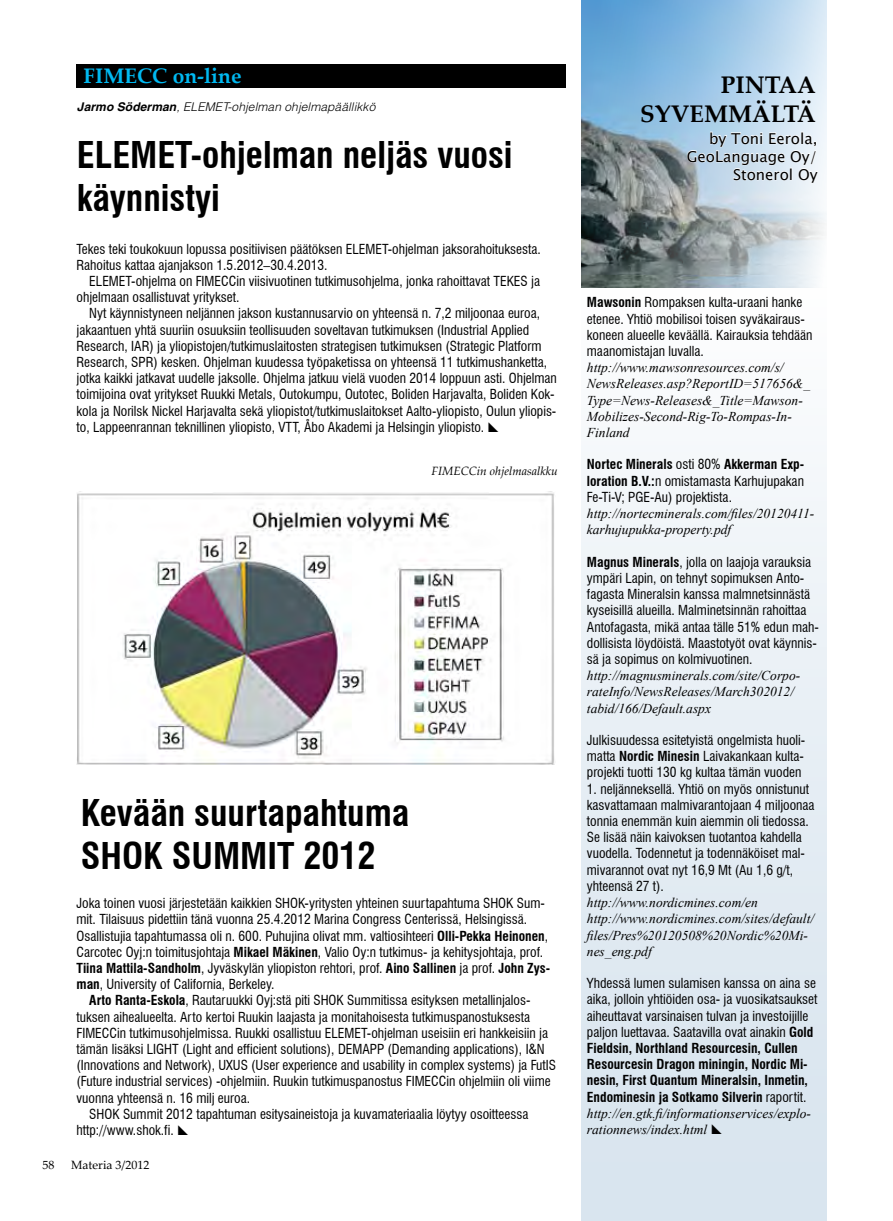
<style>
.page{position:relative;width:893px;height:1221px;background:#fff}
.page>*{position:absolute;margin:0;border:0;box-sizing:border-box;transform-origin:0 0}
.t1{font:700 condensed 36px/43.2px "Swiss 721 BT";color:#000}
.t2{font:700 24px "Palatino Linotype";color:#000}
.t3{font:700 21px "Palatino Linotype";color:#00b9f1}
.t4{font:15px/18px "Lucida Sans Unicode";color:#000;text-align:right}
.t5{font:condensed 13.5px/16.2px "Swiss 721 BT";color:#000}
.t6{font:italic 13.5px/16.2px "Times New Roman";color:#000}
.t7{font:italic 300 12px "Helvetica";letter-spacing:.01em;color:#000}
.t8{font:italic 12px "Palatino Linotype";color:#000}
.t9{font:12px "Palatino Linotype";color:#000}
.s1{font-weight:700}
.s2{font-family:"Palatino Linotype";font-stretch:normal}
</style>
<div class="page">
<div style="left:581px;top:287px;width:245px;height:933px;background:linear-gradient(to bottom,#fbfcfd,#d5e2ed)"></div>
<div style="left:76px;top:65px;width:490px;height:23px;background:#000"></div>
<img style="left:77px;top:492px;width:478px;height:273px">
<img style="left:581px;top:0;width:245px;height:287px">
<svg style="left:687px;top:131px;width:131px;height:52px"></svg>
<svg style="left:712px;top:1123px;width:9px;height:10px"></svg>
<h3 class="t3" style="left:84px;top:61px;width:160px">FIMECC ON-LINE</h3>
<p class="t7" style="left:77px;top:99px;width:300px"><span class="s1">Jarmo Söderman</span>, ELEMET-ohjelman ohjelmapäällikkö</p>
<h1 class="t1" style="left:77px;top:133px;width:437px">ELEMET-ohjelman neljäs vuosi käynnistyi</h1>
<p class="t5" style="left:77px;top:240px;width:466px">Tekes teki toukokuun lopussa positiivisen päätöksen ELEMET-ohjelman jaksorahoituksesta.<br>Rahoitus kattaa ajanjakson 1.5.2012<span class="s2">‒</span>30.4.2013.</p>
<p class="t5" style="left:77px;top:273px;width:465px;text-indent:13px">ELEMET-ohjelma on FIMECCin viisivuotinen tutkimusohjelma, jonka rahoittavat TEKES ja ohjelmaan osallistuvat yritykset.</p>
<p class="t5" style="left:77px;top:305px;width:482px;text-indent:13px">Nyt käynnistyneen neljännen jakson kustannusarvio on yhteensä n. 7,2 miljoonaa euroa, jakaantuen yhtä suuriin osuuksiin teollisuuden soveltavan tutkimuksen (Industrial Applied Research, IAR) ja yliopistojen/tutkimuslaitosten strategisen tutkimuksen (Strategic Platform Research, SPR) kesken. Ohjelman kuudessa työpaketissa on yhteensä 11 tutkimushanketta, jotka kaikki jatkavat uudelle jaksolle. Ohjelma jatkuu vielä vuoden 2014 loppuun asti. Ohjelman toimijoina ovat yritykset Ruukki Metals, Outokumpu, Outotec, Boliden Harjavalta, Boliden Kok&shy;kola ja Norilsk Nickel Harjavalta sekä yliopistot/tutkimuslaitokset Aalto-yliopisto, Oulun yliopis&shy;to, Lappeenrannan teknillinen yliopisto, VTT, Åbo Akademi ja Helsingin yliopisto.</p>
<p class="t8" style="left:431px;top:462px;width:128px">FIMECCin ohjelmasalkku</p>
<h1 class="t1" style="left:81px;top:791px;width:330px">Kevään suurtapahtuma<br>SHOK SUMMIT 2012</h1>
<p class="t5" style="left:77px;top:895px;width:475px">Joka toinen vuosi järjestetään kaikkien SHOK-yritysten yhteinen suurtapahtuma SHOK Sum&shy;mit. Tilaisuus pidettiin tänä vuonna 25.4.2012 Marina Congress Centerissä, Helsingissä.<br>Osallistujia tapahtumassa oli n. 600. Puhujina olivat mm. valtiosihteeri <span class="s1">Olli-Pekka Heinonen</span>, Carcotec Oyj:n toimitusjohtaja <span class="s1">Mikael Mäkinen</span>, Valio Oy:n tutkimus- ja kehitysjohtaja, prof.<br><span class="s1">Tiina Mattila-Sandholm</span>, Jyväskylän yliopiston rehtori, prof. <span class="s1">Aino Sallinen</span> ja prof. <span class="s1">John Zys&shy;man</span>, University of California, Berkeley.</p>
<p class="t5" style="left:89px;top:992px;width:443px"><span class="s1">Arto Ranta-Eskola</span>, Rautaruukki Oyj:stä piti SHOK Summitissa esityksen metallinjalos-</p>
<p class="t5" style="left:77px;top:1008px;width:455px">tuksen aihealueelta. Arto kertoi Ruukin laajasta ja monitahoisesta tutkimuspanostuksesta</p>
<p class="t5" style="left:77px;top:1024px;width:473px">FIMECCin tutkimusohjelmissa. Ruukki osallistuu ELEMET-ohjelman useisiin eri hankkeisiin ja</p>
<p class="t5" style="left:77px;top:1040px;width:470px">tämän lisäksi LIGHT (Light and efficient solutions), DEMAPP (Demanding applications), I&amp;N</p>
<p class="t5" style="left:77px;top:1057px;width:481px">(Innovations and Network), UXUS (User experience and usability in complex systems) ja FutIS</p>
<p class="t5" style="left:77px;top:1073px;width:476px">(Future industrial services) -ohjelmiin. Ruukin tutkimuspanostus FIMECCin ohjelmiin oli viime</p>
<p class="t5" style="left:77px;top:1089px;width:175px">vuonna yhteensä n. 16 milj euroa.</p>
<p class="t5" style="left:89px;top:1105px;width:441px">SHOK Summit 2012 tapahtuman esitysaineistoja ja kuvamateriaalia löytyy osoitteessa</p>
<p class="t5" style="left:77px;top:1121px;width:99px">http://www.shok.fi.</p>
<p class="t9" style="left:42px;top:1155px;width:13px">58</p>
<p class="t9" style="left:71px;top:1155px;width:80px">Materia 3/2012</p>
<h2 class="t2" style="left:721px;top:68px;width:32px">PINTAA</h2>
<h2 class="t2" style="left:640px;top:97px;width:46px">SYVEMMÄLTÄ</h2>
<p class="t4" style="left:687px;top:129px;width:132px">by Toni Eerola,<br>GeoLanguage Oy/<br>Stonerol Oy</p>
<p class="t5" style="left:587px;top:294px;width:227px"><span class="s1">Mawsonin</span> Rompaksen kulta-uraani hanke etenee. Yhtiö mobilisoi toisen syväkairaus&shy;koneen alueelle keväällä. Kairauksia tehdään maanomistajan luvalla.</p>
<p class="t6" style="left:587px;top:359px;width:225px">http://www.mawsonresources.com/s/ NewsReleases.asp?ReportID=517656&amp;_ Type=News-Releases&amp;_Title=Mawson-Mobilizes-Second-Rig-To-Rompas-In-Finland</p>
<p class="t5" style="left:587px;top:456px;width:219px;text-align:justify"><span class="s1">Nortec Minerals</span> osti 80% <span class="s1">Akkerman Exp&shy;loration B.V.:</span>n omistamasta Karhujupakan Fe-Ti-V; PGE-Au) projektista.</p>
<p class="t6" style="left:587px;top:505px;width:229px">http://nortecminerals.com/files/20120411- karhujupukka-property.pdf</p>
<p class="t5" style="left:587px;top:553px;width:234px"><span class="s1">Magnus Minerals</span>, jolla on laajoja varauksia ympäri Lapin, on tehnyt sopimuksen Anto&shy;fagasta Mineralsin kanssa malmnetsinnästä kyseisillä alueilla. Malminetsinnän rahoittaa Antofagasta, mikä antaa tälle 51% edun mah&shy;dollisista löydöistä. Maastotyöt ovat käynnis&shy;sä ja sopimus on kolmivuotinen.</p>
<p class="t6" style="left:587px;top:667px;width:215px">http://magnusminerals.com/site/Corpo&shy;rateInfo/NewsReleases/March302012/ tabid/166/Default.aspx</p>
<p class="t5" style="left:587px;top:732px;width:220px;text-align:justify">Julkisuudessa esitetyistä ongelmista huoli&shy;matta <span class="s1">Nordic Minesin</span> Laivakankaan kulta&shy;projekti tuotti 130 kg kultaa tämän vuoden</p>
<p class="t5" style="left:587px;top:780px;width:229px">1. neljänneksellä. Yhtiö on myös onnistunut kasvattamaan malmivarantojaan 4 miljoonaa tonnia enemmän kuin aiemmin oli tiedossa.<br>Se lisää näin kaivoksen tuotantoa kahdella vuodella. Todennetut ja todennäköiset mal&shy;mivarannot ovat nyt 16,9 Mt (Au 1,6 g/t, yhteensä 27 t).</p>
<p class="t6" style="left:587px;top:894px;width:229px">http://www.nordicmines.com/en http://www.nordicmines.com/sites/default/ files/Pres%20120508%20Nordic%20Mi&shy;nes_eng.pdf</p>
<p class="t5" style="left:587px;top:975px;width:232px">Yhdessä lumen sulamisen kanssa on aina se aika, jolloin yhtiöiden osa- ja vuosikatsaukset aiheuttavat varsinaisen tulvan ja investoijille paljon luettavaa. Saatavilla ovat ainakin <span class="s1">Gold Fieldsin, Northland Resourcesin, Cullen Resourcesin Dragon miningin, Nordic Mi&shy;nesin, First Quantum Mineralsin, Inmetin, Endominesin ja Sotkamo Silverin</span> raportit.</p>
<p class="t6" style="left:587px;top:1104px;width:226px">http://en.gtk.fi/informationservices/explo&shy;rationnews/index.html</p>
</div>
